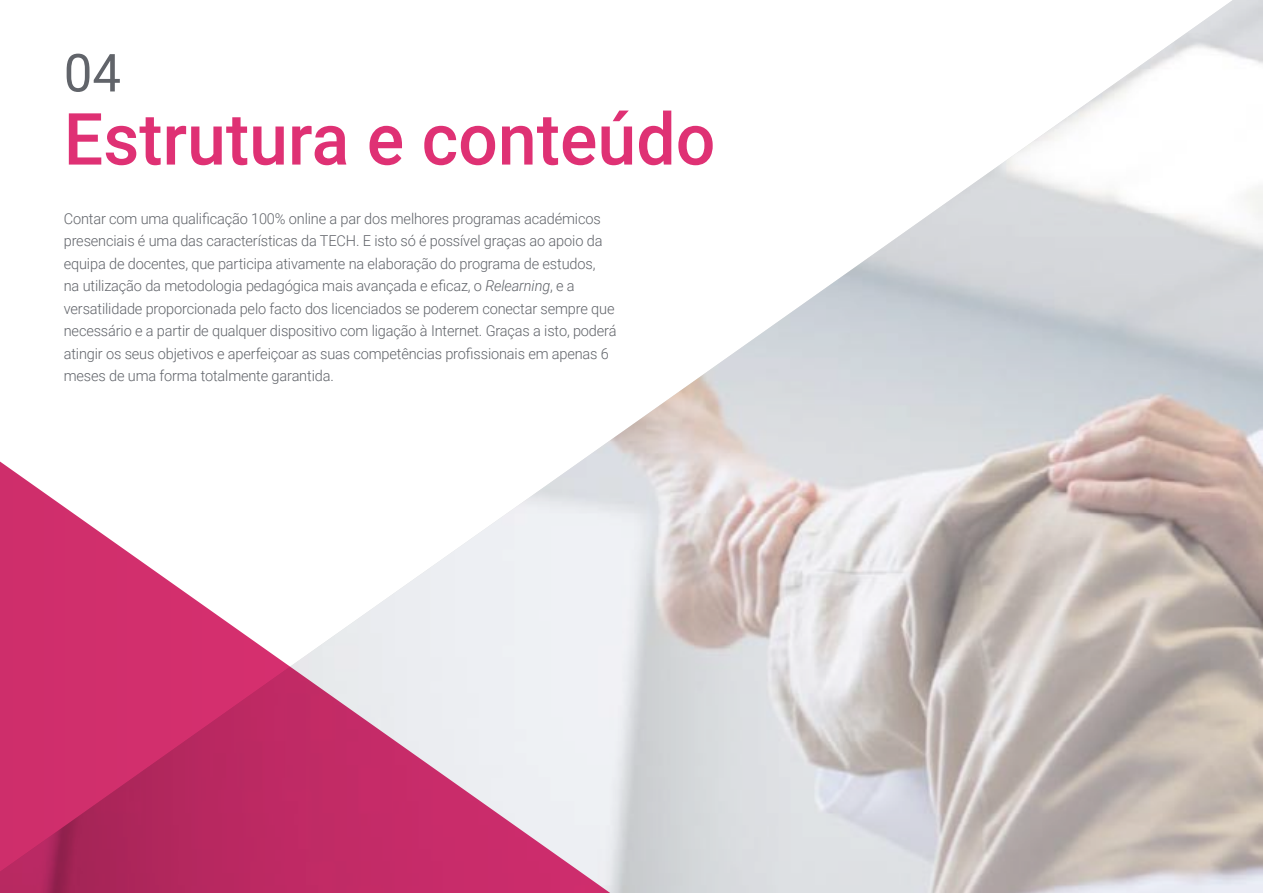
<style>
.page{position:relative;width:1263px;height:893px;background:#fff}
.page>*{position:absolute;margin:0;border:0;box-sizing:border-box;transform-origin:0 0}
.t1{font:500 72px "Roboto";color:#df3174}
.t2{font:52.5px "Roboto";color:#61646a}
.t3{font:300 15px/22.5px "Roboto";letter-spacing:-.01em;color:#61646a}
.s1{font-style:italic}
</style>
<div class="page">
<img style="left:602px;top:0;width:661px;height:893px">
<svg style="left:0;top:446px;width:640px;height:447px"></svg>
<h2 class="t2" style="left:64px;top:36px;width:59px">04</h2>
<h1 class="t1" style="left:64px;top:89px;width:653px">Estrutura e conteúdo</h1>
<p class="t3" style="left:64px;top:207px;width:554px">Contar com uma qualificação 100% online a par dos melhores programas académicos presenciais é uma das características da TECH. E isto só é possível graças ao apoio da equipa de docentes, que participa ativamente na elaboração do programa de estudos,<br>na utilização da metodologia pedagógica mais avançada e eficaz, o <span class="s1">Relearning</span>, e a versatilidade proporcionada pelo facto dos licenciados se poderem conectar sempre que necessário e a partir de qualquer dispositivo com ligação à Internet. Graças a isto, poderá atingir os seus objetivos e aperfeiçoar as suas competências profissionais em apenas 6 meses de uma forma totalmente garantida.</p>
</div>
